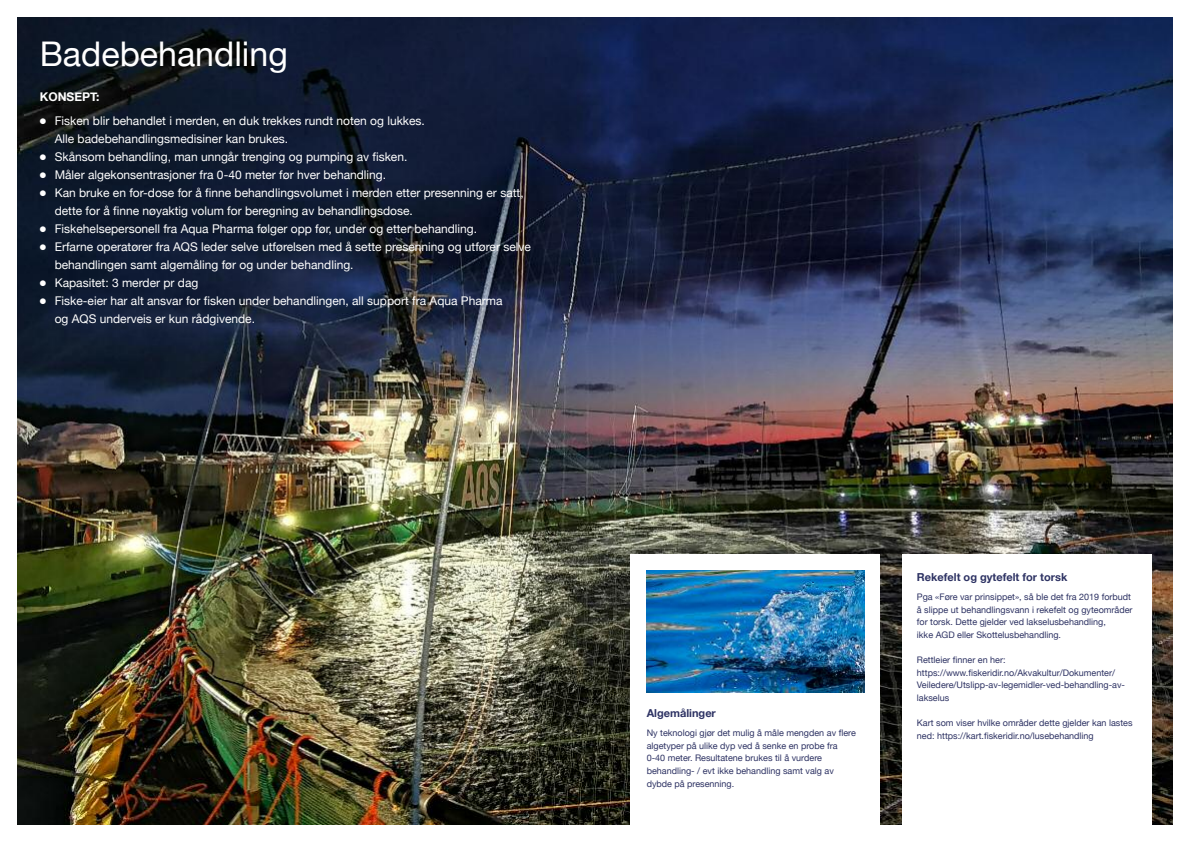
<style>
.page{position:relative;width:1191px;height:842px;background:#fff}
.page>*{position:absolute;margin:0;border:0;box-sizing:border-box;transform-origin:0 0}
.t1{font:34px "Helvetica Neue";color:#fff}
.t2{font:12px/18px "Helvetica Neue";color:#fff}
.t3{font:700 12px "Helvetica Neue";color:#fff}
.t4{font:700 11px "Helvetica Neue";color:#2d3263}
.t5{font:9px/12.6px "Helvetica Neue";color:#2d3263}
</style>
<div class="page">
<img style="left:17px;top:17px;width:1155px;height:808px">
<div style="left:630px;top:554px;width:250px;height:274px;background:#fff"></div>
<img style="left:646px;top:570px;width:218px;height:122px">
<div style="left:902px;top:554px;width:249px;height:274px;background:#fff"></div>
<h1 class="t1" style="left:40px;top:34px;width:250px">Badebehandling</h1>
<p class="t3" style="left:40px;top:90px;width:61px">KONSEPT:</p>
<p class="t2" style="left:55px;top:112px;width:372px;text-indent:-15px">● Fisken blir behandlet i merden, en duk trekkes rundt noten og lukkes.<br>Alle badebehandlingsmedisiner kan brukes.</p>
<p class="t2" style="left:40px;top:148px;width:369px">● Skånsom behandling, man unngår trenging og pumping av fisken.</p>
<p class="t2" style="left:40px;top:166px;width:348px">● Måler algekonsentrasjoner fra 0-40 meter før hver behandling.</p>
<p class="t2" style="left:55px;top:184px;width:470px;text-indent:-15px">● Kan bruke en for-dose for å finne behandlingsvolumet i merden etter presenning er satt, dette for å finne nøyaktig volum for beregning av behandlingsdose.</p>
<p class="t2" style="left:40px;top:220px;width:439px">● Fiskehelsepersonell fra Aqua Pharma følger opp før, under og etter behandling.</p>
<p class="t2" style="left:55px;top:238px;width:478px;text-indent:-15px">● Erfarne operatører fra AQS leder selve utførelsen med å sette presenning og utfører selve behandlingen samt algemåling før og under behandling.</p>
<p class="t2" style="left:40px;top:274px;width:160px">● Kapasitet: 3 merder pr dag</p>
<p class="t2" style="left:55px;top:292px;width:449px;text-indent:-15px">● Fiske-eier har alt ansvar for fisken under behandlingen, all support fra Aqua Pharma og AQS underveis er kun rådgivende.</p>
<p class="t4" style="left:646px;top:706px;width:71px">Algemålinger</p>
<p class="t5" style="left:646px;top:726px;width:211px">Ny teknologi gjør det mulig å måle mengden av flere algetyper på ulike dyp ved å senke en probe fra 0-40 meter. Resultatene brukes til å vurdere behandling- / evt ikke behandling samt valg av dybde på presenning.</p>
<p class="t4" style="left:917px;top:570px;width:152px">Rekefelt og gytefelt for torsk</p>
<p class="t5" style="left:917px;top:590px;width:217px">Pga «Føre var prinsippet», så ble det fra 2019 forbudt å slippe ut behandlingsvann i rekefelt og gyteområder for torsk. Dette gjelder ved lakselusbehandling,<br>ikke AGD eller Skottelusbehandling.</p>
<p class="t5" style="left:917px;top:653px;width:210px">Rettleier finner en her: https://www.fiskeridir.no/Akvakultur/Dokumenter/ Veiledere/Utslipp-av-legemidler-ved-behandling-av&shy;lakselus</p>
<p class="t5" style="left:917px;top:716px;width:217px;line-height:13px">Kart som viser hvilke områder dette gjelder kan lastes ned: https://kart.fiskeridir.no/lusebehandling</p>
</div>
